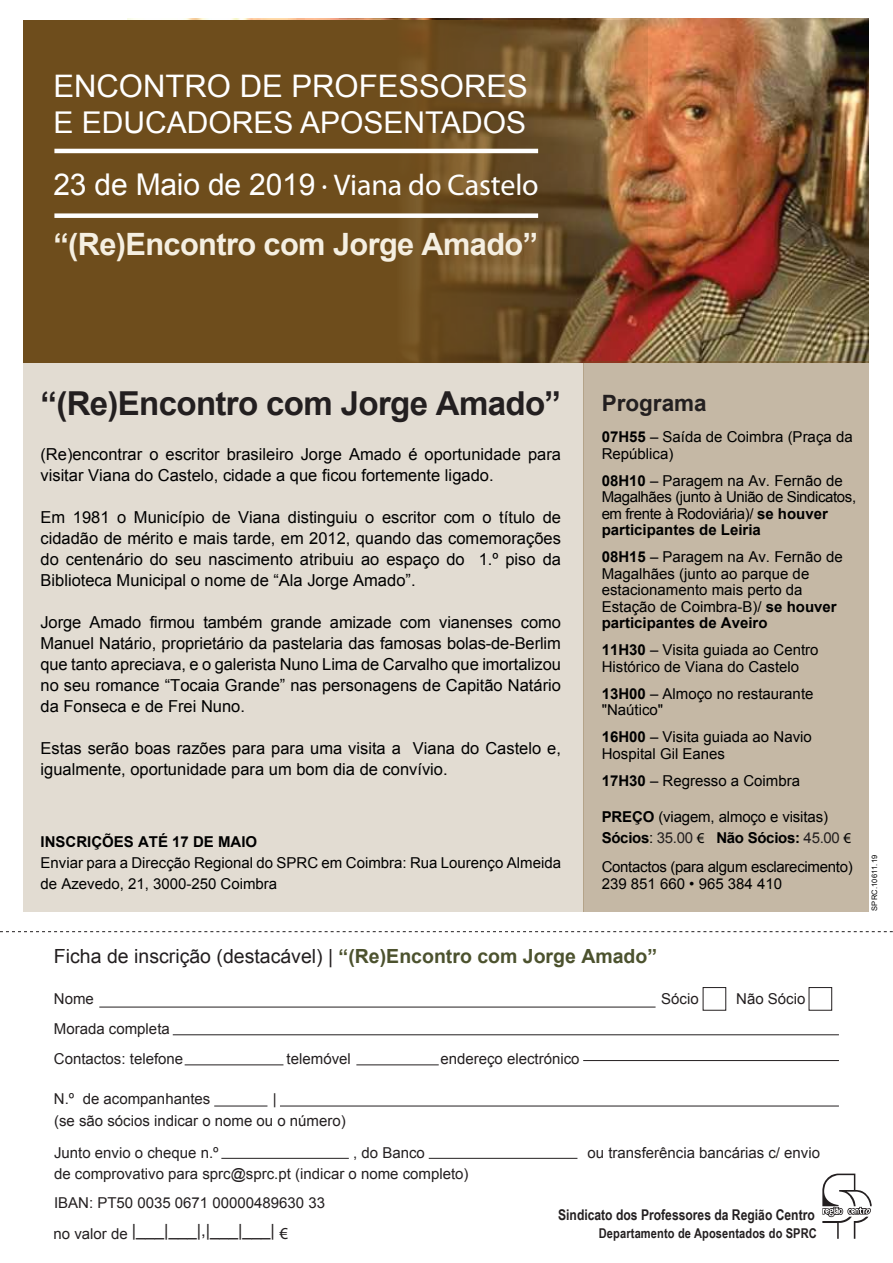
<style>
.page{position:relative;width:893px;height:1263px;background:#fff}
.page>*{position:absolute;margin:0;border:0;box-sizing:border-box;transform-origin:0 0}
.t1{font:700 33px "Arial";letter-spacing:-.02em;color:#231f20}
.t2{font:31.05px "Arial";color:#fff}
.t3{font:700 30.75px "Arial";letter-spacing:-.02em;color:#f5efe1}
.t4{font:30px "Myriad Pro";letter-spacing:-.005em;color:#fff}
.t5{font:30px "Arial";color:#fff}
.t6{font:700 22.5px "Arial";color:#231f20}
.t7{font:19.5px "Arial";color:#231f20}
.t8{font:16.8px "Arial";color:#231f20}
.t9{font:16.5px/21px "Arial";color:#000}
.t10{font:15px/16.5px "Arial";color:#000}
.t11{font:15px/30px "Arial";color:#231f20}
.t12{font:15px/16.5px "Arial";letter-spacing:-.025em;color:#000}
.t13{font:15px/17.2px "Arial";letter-spacing:-.02em;color:#000}
.t14{font:700 15px "Arial";color:#000}
.t15{font:700 14.85px "Arial Narrow";color:#231f20}
.t16{font:700 13.5px "Arial Narrow";letter-spacing:.01em;color:#231f20}
.t17{font:7.5px "Arial";letter-spacing:.02em;color:#000}
.s1{font-family:"Arial"}
.s2{font-weight:700}
.s3{color:#231f20}
.s4{font-family:"Myriad Pro"}
.s5{font-weight:700;color:#4c522e}
</style>
<div class="page">
<div style="left:23px;top:361px;width:560px;height:551px;background:#e2dcd2"></div>
<img style="left:127px;top:19px;width:741px;height:342px">
<div style="left:583px;top:361px;width:285px;height:550px;background:#c5b8a5"></div>
<svg style="left:23px;top:20px;width:624px;height:343px;background:#6f4e21"></svg>
<hr style="left:54px;top:149px;width:484px;height:4px;background:#fff">
<div style="left:54px;top:213px;width:484px;height:5px;background:#fff"></div>
<svg style="left:0;top:931px;width:893px;height:1px"></svg>
<hr style="left:99px;top:1007px;width:557px;height:1px;background:#231f20">
<hr style="left:173px;top:1034px;width:666px;height:1px;background:#231f20">
<hr style="left:185px;top:1064px;width:98px;height:1px;background:#231f20">
<hr style="left:221px;top:1158px;width:128px;height:1px;background:#231f20">
<hr style="left:429px;top:1158px;width:148px;height:1px;background:#231f20">
<hr style="left:356px;top:1064px;width:83px;height:1px;background:#231f20">
<hr style="left:583px;top:1060px;width:256px;height:1px;background:#231f20">
<div style="left:703px;top:987px;width:23px;height:23px;border:1px solid #231f20"></div>
<div style="left:809px;top:987px;width:23px;height:23px;border:1px solid #231f20"></div>
<hr style="left:214px;top:1106px;width:53px;height:1px;background:#231f20">
<hr style="left:280px;top:1106px;width:559px;height:1px;background:#231f20">
<svg style="left:822px;top:1173px;width:50px;height:66px"></svg>
<h2 class="t2" style="left:53px;top:69px;width:476px">ENCONTRO DE PROFESSORES</h2>
<h3 class="t5" style="left:53px;top:106px;width:474px">E EDUCADORES APOSENTADOS</h3>
<h3 class="t4" style="left:53px;top:168px;width:487px"><span class="s1">23 de Maio de 2019</span> · Viana do Castelo</h3>
<h3 class="t3" style="left:53px;top:227px;width:486px">“(Re)Encontro com Jorge Amado”</h3>
<h1 class="t1" style="left:40px;top:384px;width:522px">“(Re)Encontro com Jorge Amado”</h1>
<p class="t9" style="left:40px;top:443px;width:522px">(Re)encontrar o escritor brasileiro Jorge Amado é oportunidade para visitar Viana do Castelo, cidade a que ficou fortemente ligado.</p>
<p class="t9" style="left:40px;top:506px;width:522px;text-align:justify">Em 1981 o Município de Viana distinguiu o escritor com o título de cidadão de mérito e mais tarde, em 2012, quando das comemorações do centenário do seu nascimento atribuiu ao espaço do 1.º piso da Biblioteca Municipal o nome de “Ala Jorge Amado”.</p>
<p class="t9" style="left:40px;top:611px;width:522px;text-align:justify">Jorge Amado firmou também grande amizade com vianenses como Manuel Natário, proprietário da pastelaria das famosas bolas-de-Berlim que tanto apreciava, e o galerista Nuno Lima de Carvalho que imortalizou no seu romance “Tocaia Grande” nas personagens de Capitão Natário da Fonseca e de Frei Nuno.</p>
<p class="t9" style="left:40px;top:737px;width:522px">Estas serão boas razões para para uma visita a Viana do Castelo e, igualmente, oportunidade para um bom dia de convívio.</p>
<p class="t14" style="left:40px;top:833px;width:218px">INSCRIÇÕES ATÉ 17 DE MAIO</p>
<p class="t10" style="left:40px;top:852px;width:522px;line-height:21px">Enviar para a Direcção Regional do SPRC em Coimbra: Rua Lourenço Almeida de Azevedo, 21, 3000-250 Coimbra</p>
<h3 class="t6" style="left:602px;top:390px;width:107px">Programa</h3>
<p class="t10" style="left:602px;top:429px;width:252px"><span class="s2">07H55</span> – Saída de Coimbra (Praça da<br>República)</p>
<p class="t12" style="left:602px;top:472px;width:256px"><span class="s2">08H10</span> – Paragem na Av. Fernão de<br>Magalhães (junto à União de Sindicatos, em frente à Rodoviária)/ <span class="s2">se houver participantes de Leiria</span></p>
<p class="t10" style="left:602px;top:549px;width:242px"><span class="s2">08H15</span> – Paragem na Av. Fernão de<br>Magalhães (junto ao parque de estacionamento mais perto da<br>Estação de Coimbra-B)/ <span class="s2">se houver participantes de Aveiro</span></p>
<p class="t10" style="left:602px;top:642px;width:218px"><span class="s2">11H30</span> – Visita guiada ao Centro<br>Histórico de Viana do Castelo</p>
<p class="t10" style="left:602px;top:685px;width:213px"><span class="s2">13H00</span> – Almoço no restaurante "Naútico"</p>
<p class="t10" style="left:602px;top:729px;width:212px"><span class="s2">16H00</span> – Visita guiada ao Navio<br>Hospital Gil Eanes</p>
<p class="t10" style="left:602px;top:772px;width:200px"><span class="s2">17H30</span> – Regresso a Coimbra</p>
<p class="t10" style="left:602px;top:807px;width:251px;line-height:20.2px"><span class="s2">PREÇO</span> (viagem, almoço e visitas)<br><span class="s2">Sócios</span> <span class="s3">35.00</span> <span class="s4">€</span> <span class="s2">Não Sócios:</span> <span class="s3">45.00</span> <span class="s4">€</span></p>
<p class="t13" style="left:602px;top:858px;width:253px">Contactos (para algum esclarecimento)<br>239 851 660 • 965 384 410</p>
<p class="t10" style="left:649px;top:829px;width:6px">:</p>
<p class="t7" style="left:54px;top:945px;width:605px">Ficha de inscrição (destacável) | <span class="s5">“(Re)Encontro com Jorge Amado”</span></p>
<p class="t11" style="left:54px;top:984px;width:42px">Nome</p>
<p class="t11" style="left:661px;top:984px;width:39px">Sócio</p>
<p class="t11" style="left:736px;top:984px;width:71px">Não Sócio</p>
<p class="t11" style="left:54px;top:1014px;width:131px">Morada completa<br>Contactos: telefone</p>
<p class="t11" style="left:287px;top:1044px;width:66px">telemóvel</p>
<p class="t11" style="left:440px;top:1044px;width:141px">endereço electrónico</p>
<p class="t11" style="left:54px;top:1088px;width:293px;line-height:21.9px;text-indent:219px">|<br>(se são sócios indicar o nome ou o número)</p>
<p class="t11" style="left:54px;top:1137px;width:166px">Junto envio o cheque n.º</p>
<p class="t11" style="left:353px;top:1137px;width:73px">, do Banco</p>
<p class="t11" style="left:587px;top:1137px;width:234px">ou transferência bancárias c/ envio</p>
<p class="t11" style="left:54px;top:1159px;width:416px;line-height:29.5px">de comprovativo para sprc@sprc.pt (indicar o nome completo)<br>IBAN: PT50 0035 0671 00000489630 33</p>
<p class="t8" style="left:54px;top:1220px;width:236px"><sub>no</sub> <sub>valor</sub> <sub>de</sub> |___|___|,|___|___| <span class="s4">€</span></p>
<p class="t11" style="left:54px;top:1084px;width:158px">N.º de acompanhantes</p>
<p class="t15" style="left:558px;top:1206px;width:258px">Sindicato dos Professores da Região Centro</p>
<p class="t16" style="left:599px;top:1225px;width:220px">Departamento de Aposentados do SPRC</p>
<p class="t17" style="left:870px;top:911px;width:57px;rotate:-90deg">SPRC.10611.19</p>
</div>
